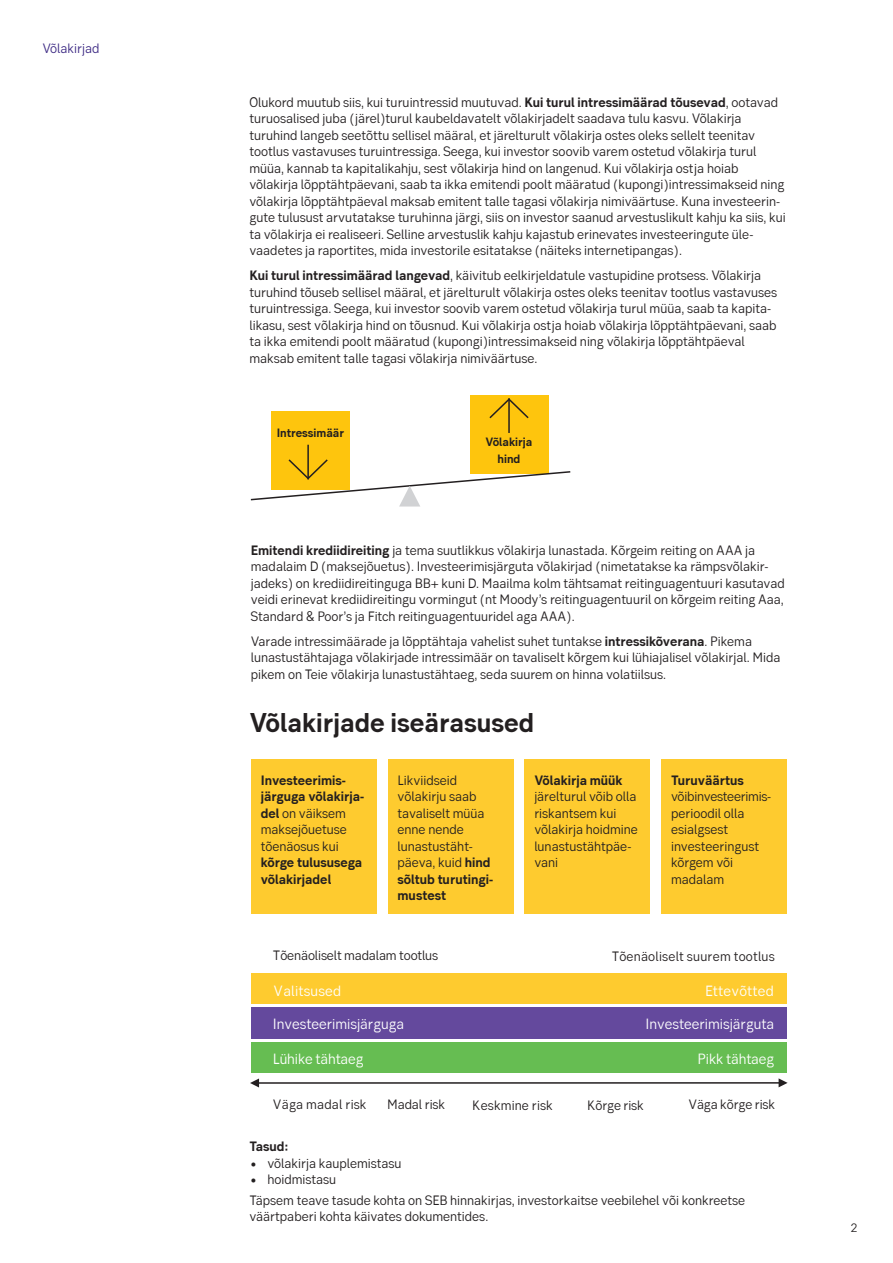
<style>
.page{position:relative;width:893px;height:1263px;background:#fff}
.page>*{position:absolute;margin:0;border:0;box-sizing:border-box;transform-origin:0 0}
.Pealkiri2{font:700 27px "SEB Sans Serif";color:#231f20}
.t1{font:14.7px "SEB Sans Serif";color:#fff}
.Body_tekst_10_12_lep{font:13.5px/16.5px "SEB Sans Serif";color:#231f20}
.Body_tekst_10_12_lep-2{font:700 13.5px/16.5px "SEB Sans Serif";color:#231f20}
.Body_tekst_10_12_lep-3{font:13.5px "SEB Sans Serif";color:#3f2c85}
.Body_tekst_10_12_lep-4{font:700 12px/16.5px "SEB Sans Serif";color:#231f20;text-align:center}
.t2{font:12px "SEB Sans Serif";color:#231f20}
.s1{font-weight:700}
.s2{font-weight:400}
</style>
<div class="page">
<div style="left:388px;top:759px;width:125px;height:154px;background:#fecb2f"></div>
<div style="left:524px;top:759px;width:126px;height:154px;background:#fecb2f"></div>
<div style="left:251px;top:759px;width:126px;height:154px;background:#fecb2f"></div>
<div style="left:661px;top:759px;width:126px;height:154px;background:#fecb2f"></div>
<svg style="left:250px;top:1078px;width:538px;height:9px"></svg>
<div style="left:252px;top:973px;width:535px;height:31px;background:#fecb2f"></div>
<div style="left:252px;top:1007px;width:535px;height:32px;background:#64499d"></div>
<div style="left:251px;top:1042px;width:536px;height:30px;background:#66bd52"></div>
<div style="left:470px;top:395px;width:78px;height:79px;background:#fec50d"></div>
<hr style="left:508px;top:398px;width:2px;height:35px;background:#231f20">
<svg style="left:489px;top:398px;width:40px;height:22px"></svg>
<div style="left:271px;top:411px;width:79px;height:79px;background:#fec50d"></div>
<hr style="left:307px;top:445px;width:2px;height:34px;background:#231f20">
<svg style="left:250px;top:458px;width:321px;height:48px"></svg>
<p class="Body_tekst_10_12_lep-3" style="left:43px;top:41px;width:59px">Võlakirjad</p>
<p class="Body_tekst_10_12_lep" style="left:249px;top:94px;width:538px">Olukord muutub siis, kui turuintressid muutuvad. <span class="s1">Kui turul intressimäärad tõusevad</span>, ootavad turuosalised juba (järel)turul kaubeldavatelt võlakirjadelt saadava tulu kasvu. Võlakirja turuhind langeb seetõttu sellisel määral, et järelturult võlakirja ostes oleks sellelt teenitav tootlus vastavuses turuintressiga. Seega, kui investor soovib varem ostetud võlakirja turul müüa, kannab ta kapitalikahju, sest võlakirja hind on langenud. Kui võlakirja ostja hoiab võlakirja lõpptähtpäevani, saab ta ikka emitendi poolt määratud (kupongi)intressimakseid ning võlakirja lõpptähtpäeval maksab emitent talle tagasi võlakirja nimiväärtuse. Kuna investeerin&shy;gute tulusust arvutatakse turuhinna järgi, siis on investor saanud arvestuslikult kahju ka siis, kui ta võlakirja ei realiseeri. Selline arvestuslik kahju kajastub erinevates investeeringute üle&shy;vaadetes ja raportites, mida investorile esitatakse (näiteks internetipangas).</p>
<p class="Body_tekst_10_12_lep" style="left:249px;top:267px;width:529px"><span class="s1">Kui turul intressimäärad langevad</span>, käivitub eelkirjeldatule vastupidine protsess. Võlakirja turuhind tõuseb sellisel määral, et järelturult võlakirja ostes oleks teenitav tootlus vastavuses turuintressiga. Seega, kui investor soovib varem ostetud võlakirja turul müüa, saab ta kapita&shy;likasu, sest võlakirja hind on tõusnud. Kui võlakirja ostja hoiab võlakirja lõpptähtpäevani, saab ta ikka emitendi poolt määratud (kupongi)intressimakseid ning võlakirja lõpptähtpäeval maksab emitent talle tagasi võlakirja nimiväärtuse.</p>
<p class="Body_tekst_10_12_lep-4" style="left:277px;top:425px;width:69px">Intressimäär</p>
<p class="Body_tekst_10_12_lep-4" style="left:486px;top:434px;width:48px">Võlakirja hind</p>
<p class="Body_tekst_10_12_lep" style="left:251px;top:542px;width:535px"><span class="s1">Emitendi krediidireiting</span> ja tema suutlikkus võlakirja lunastada. Kõrgeim reiting on AAA ja madalaim D (maksejõuetus). Investeerimisjärguta võlakirjad (nimetatakse ka rämpsvõlakir&shy;jadeks) on krediidireitinguga BB+ kuni D. Maailma kolm tähtsamat reitinguagentuuri kasutavad veidi erinevat krediidireitingu vormingut (nt Moody’s reitinguagentuuril on kõrgeim reiting Aaa, Standard &amp; Poor’s ja Fitch reitinguagentuuridel aga AAA).</p>
<p class="Body_tekst_10_12_lep" style="left:251px;top:633px;width:531px">Varade intressimäärade ja lõpptähtaja vahelist suhet tuntakse <span class="s1">intressikõverana</span>. Pikema lunastustähtajaga võlakirjade intressimäär on tavaliselt kõrgem kui lühiajalisel võlakirjal. Mida pikem on Teie võlakirja lunastustähtaeg, seda suurem on hinna volatiilsus.</p>
<p class="Pealkiri2" style="left:249px;top:707px;width:286px">Võlakirjade iseärasused</p>
<p class="Body_tekst_10_12_lep-2" style="left:261px;top:772px;width:105px">Investeerimis&shy;järguga võlakirja&shy;del <span class="s2">on väiksem maksejõuetuse tõenäosus kui </span>kõrge tulususega võlakirjadel</p>
<p class="Body_tekst_10_12_lep" style="left:671px;top:772px;width:102px"><span class="s1">Turuväärtus<br></span>võib investeerimis&shy;perioodil olla esialgsest investeeringust kõrgem või madalam</p>
<p class="Body_tekst_10_12_lep" style="left:398px;top:772px;width:97px">Likviidseid võlakirju saab tavaliselt müüa enne nende lunastustäht&shy;päeva, kuid <span class="s1">hind sõltub turutingi&shy;mustest</span></p>
<p class="Body_tekst_10_12_lep" style="left:534px;top:772px;width:105px"><span class="s1">Võlakirja müük </span>järelturul võib olla riskantsem kui võlakirja hoidmine lunastustähtpäe&shy;vani</p>
<p class="Body_tekst_10_12_lep" style="left:273px;top:947px;width:167px">Tõenäoliselt madalam tootlus</p>
<p class="Body_tekst_10_12_lep" style="left:612px;top:948px;width:165px">Tõenäoliselt suurem tootlus</p>
<p class="t1" style="left:705px;top:982px;width:70px">Ettevõtted</p>
<p class="t1" style="left:273px;top:1016px;width:133px">Investeerimisjärguga</p>
<p class="t1" style="left:646px;top:1016px;width:130px">Investeerimisjärguta</p>
<p class="t1" style="left:273px;top:1050px;width:92px">Lühike tähtaeg</p>
<p class="t1" style="left:698px;top:1050px;width:78px">Pikk tähtaeg</p>
<p class="t1" style="left:274px;top:982px;width:69px">Valitsused</p>
<p class="Body_tekst_10_12_lep" style="left:273px;top:1096px;width:95px">Väga madal risk</p>
<p class="Body_tekst_10_12_lep" style="left:387px;top:1096px;width:60px">Madal risk</p>
<p class="Body_tekst_10_12_lep" style="left:472px;top:1096px;width:82px">Keskmine risk</p>
<p class="Body_tekst_10_12_lep" style="left:587px;top:1096px;width:58px">Kõrge risk</p>
<p class="Body_tekst_10_12_lep" style="left:688px;top:1096px;width:88px">Väga kõrge risk</p>
<p class="Body_tekst_10_12_lep-2" style="left:249px;top:1138px;width:41px">Tasud:</p>
<p class="Body_tekst_10_12_lep" style="left:249px;top:1154px;width:154px">• võlakirja kauplemistasu</p>
<p class="Body_tekst_10_12_lep" style="left:249px;top:1171px;width:88px">• hoidmistasu</p>
<p class="Body_tekst_10_12_lep" style="left:249px;top:1192px;width:497px">Täpsem teave tasude kohta on SEB hinnakirjas, investorkaitse veebilehel või konkreetse väärtpaberi kohta käivates dokumentides.</p>
<p class="t2" style="left:850px;top:1220px;width:9px">2</p>
</div>
